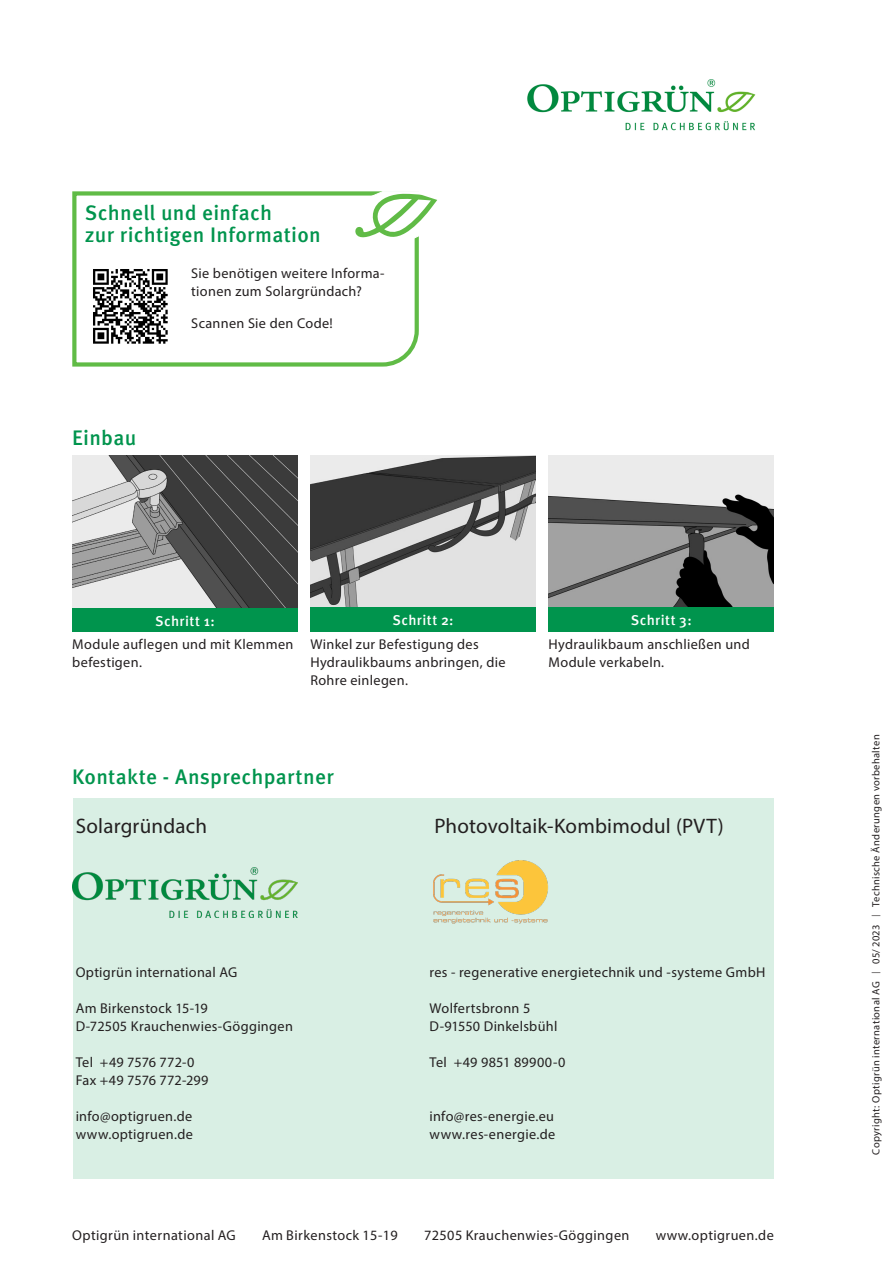
<style>
.page{position:relative;width:893px;height:1263px;background:#fff}
.page>*{position:absolute;margin:0;border:0;box-sizing:border-box;transform-origin:0 0}
.Fliesstext_BU_9_5-12{font:21px "Myriad Pro";letter-spacing:.01em;color:#231f20}
.Subhead_14{font:500 21px "Meta Pro";letter-spacing:.01em;color:#00944d}
.Subhead_14_-_15{font:500 21px "Meta Pro";letter-spacing:.01em;color:#00944d}
.Fliesstext_BU_9_5-12-2{font:14.25px/18px "Myriad Pro";letter-spacing:.02em;color:#231f20}
.Adresse_unten{font:14.25px "Myriad Pro";letter-spacing:.03em;color:#231f20}
.Fliesstext_QR{font:14.25px/18px "Myriad Pro";letter-spacing:.025em;color:#231f20}
.Sub_Weiss_9_5_-12{font:500 14.25px "Meta Pro";letter-spacing:.03em;color:#fff}
.Fliesstext_BU_9_5-12-3{font:14.25px "Myriad Pro";color:#231f20}
._7_-_9_Text_Klein{font:10.5px "Myriad Pro";letter-spacing:.03em;color:#231f20}
.s1{font-family:"Meta Pro";font-weight:300;font-size:12.6px}
</style>
<div class="page">
<div style="left:72px;top:607px;width:226px;height:26px;background:#00944d"></div>
<div style="left:310px;top:607px;width:226px;height:25px;background:#00944d"></div>
<div style="left:549px;top:607px;width:225px;height:25px;background:#00944d"></div>
<svg style="left:72px;top:191px;width:347px;height:176px"></svg>
<svg style="left:355px;top:191px;width:82px;height:56px"></svg>
<img style="left:84px;top:258px;width:95px;height:94px">
<img style="left:527px;top:79px;width:229px;height:52px">
<img style="left:72px;top:455px;width:226px;height:152px">
<img style="left:310px;top:455px;width:226px;height:152px">
<img style="left:549px;top:455px;width:225px;height:151px">
<div style="left:73px;top:798px;width:700px;height:380px;background:#d9efe4"></div>
<img style="left:433px;top:860px;width:115px;height:64px">
<img style="left:72px;top:867px;width:226px;height:50px">
<p class="Subhead_14" style="left:85px;top:196px;width:189px">Schnell und einfach</p>
<p class="Subhead_14" style="left:85px;top:219px;width:237px">zur richtigen Information</p>
<p class="Fliesstext_QR" style="left:191px;top:264px;width:195px">Sie benötigen weitere Informa&shy;tionen zum Solargründach?</p>
<p class="Fliesstext_QR" style="left:191px;top:314px;width:143px">Scannen Sie den Code!</p>
<p class="Subhead_14_-_15" style="left:72px;top:422px;width:65px">Einbau</p>
<p class="Sub_Weiss_9_5_-12" style="left:155px;top:610px;width:61px">Schritt 1:</p>
<p class="Fliesstext_BU_9_5-12-2" style="left:72px;top:635px;width:223px">Module auflegen und mit Klemmen befestigen.</p>
<p class="Sub_Weiss_9_5_-12" style="left:393px;top:609px;width:63px">Schritt 2:</p>
<p class="Fliesstext_BU_9_5-12-2" style="left:310px;top:634px;width:170px">Winkel zur Befestigung des</p>
<p class="Fliesstext_BU_9_5-12-2" style="left:310px;top:652px;width:197px">Hydraulikbaums anbringen, die<br>Rohre einlegen.</p>
<p class="Subhead_14_-_15" style="left:72px;top:761px;width:263px">Kontakte - Ansprechpartner</p>
<p class="Sub_Weiss_9_5_-12" style="left:631px;top:609px;width:62px">Schritt 3:</p>
<p class="Fliesstext_BU_9_5-12-2" style="left:549px;top:634px;width:203px">Hydraulikbaum anschließen und<br>Module verkabeln.</p>
<p class="Fliesstext_BU_9_5-12" style="left:76px;top:813px;width:133px">Solargründach</p>
<p class="Fliesstext_BU_9_5-12-2" style="left:76px;top:963px;width:163px">Optigrün international AG</p>
<p class="Fliesstext_BU_9_5-12-2" style="left:76px;top:999px;width:134px">Am Birkenstock 15-19</p>
<p class="Fliesstext_BU_9_5-12-2" style="left:76px;top:1017px;width:219px">D-72505 Krauchenwies-Göggingen</p>
<p class="Fliesstext_BU_9_5-12-3" style="left:76px;top:1053px;width:120px">Tel +49 7576 772-0</p>
<p class="Fliesstext_BU_9_5-12-2" style="left:76px;top:1071px;width:134px">Fax +49 7576 772-299</p>
<p class="Fliesstext_BU_9_5-12-2" style="left:76px;top:1107px;width:118px">info@optigruen.de</p>
<p class="Fliesstext_BU_9_5-12-2" style="left:76px;top:1125px;width:119px">www.optigruen.de</p>
<p class="Fliesstext_BU_9_5-12" style="left:434px;top:813px;width:291px">Photovoltaik-Kombimodul (PVT)</p>
<p class="Fliesstext_BU_9_5-12-2" style="left:429px;top:963px;width:337px">res - regenerative energietechnik und -systeme GmbH</p>
<p class="Fliesstext_BU_9_5-12-2" style="left:429px;top:999px;width:102px">Wolfertsbronn 5</p>
<p class="Fliesstext_BU_9_5-12-2" style="left:429px;top:1017px;width:129px">D-91550 Dinkelsbühl</p>
<p class="Fliesstext_BU_9_5-12-2" style="left:429px;top:1053px;width:138px">Tel +49 9851 89900-0</p>
<p class="Fliesstext_BU_9_5-12-2" style="left:429px;top:1107px;width:126px">info@res-energie.eu</p>
<p class="Fliesstext_BU_9_5-12-2" style="left:429px;top:1125px;width:127px">www.res-energie.de</p>
<p class="Adresse_unten" style="left:72px;top:1226px;width:165px">Optigrün international AG</p>
<p class="Adresse_unten" style="left:262px;top:1226px;width:137px">Am Birkenstock 15-19</p>
<p class="Adresse_unten" style="left:424px;top:1226px;width:207px">72505 Krauchenwies-Göggingen</p>
<p class="Adresse_unten" style="left:656px;top:1226px;width:120px">www.optigruen.de</p>
<p class="_7_-_9_Text_Klein" style="left:870px;top:1154px;width:421px;rotate:-90deg">Copyright: Optigrün international AG <span class="s1">I</span> 05/ 2023 <span class="s1">I</span> Technische Änderungen vorbehalten</p>
</div>
